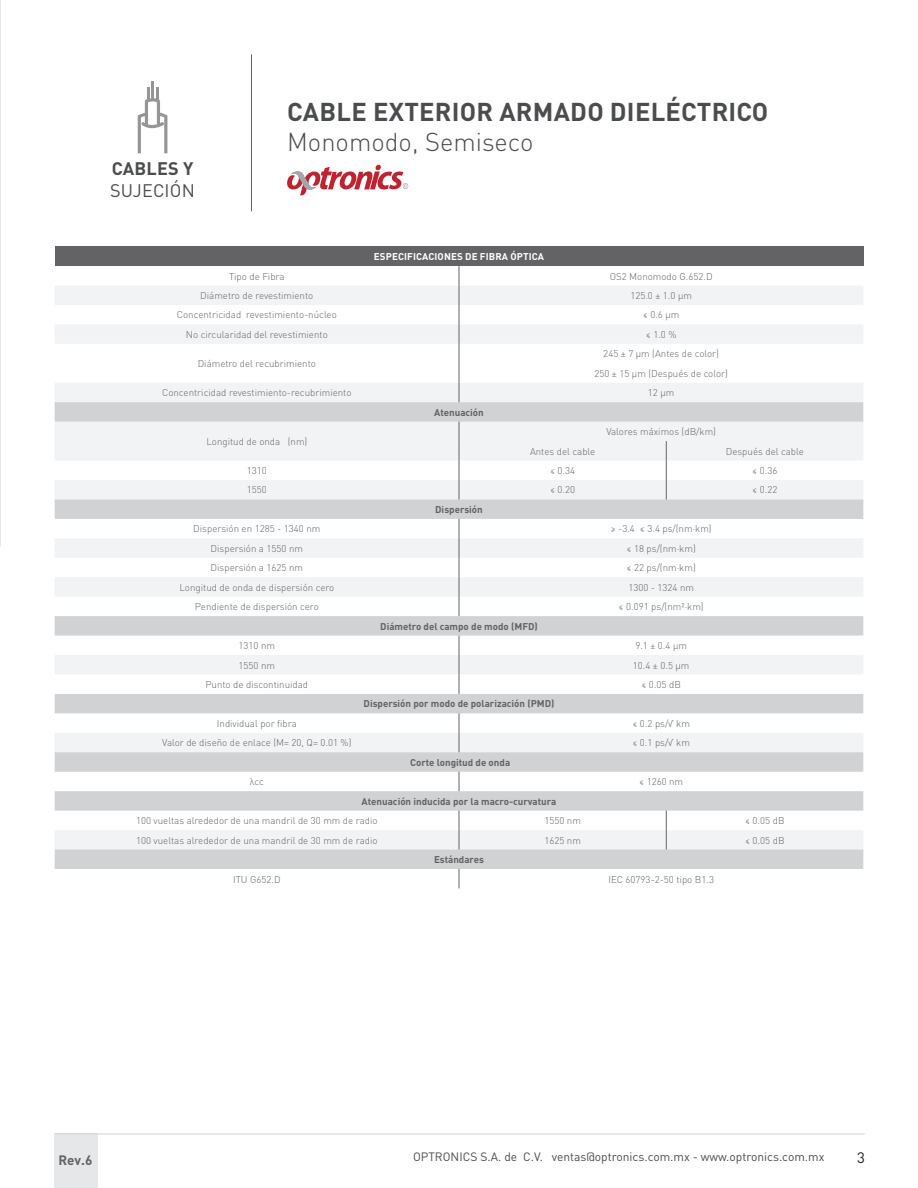
<style>
.page{position:relative;width:918px;height:1188px;background:#fff}
.page>*{position:absolute;margin:0;border:0;box-sizing:border-box;transform-origin:0 0}
.t1{font:700 25.5px "DIN Pro";letter-spacing:.01em;color:#4b4c4d}
.t2{font:300 25.5px "DIN Pro";color:#4b4c4d}
.t3{font:18px "DIN Pro";letter-spacing:.01em;color:#4b4c4d}
.t4{font:700 18px "DIN Pro";letter-spacing:.01em;color:#4b4c4d}
.t5{font:15px "DIN Pro";color:#231f20}
.t6{font:700 13.5px "DIN Pro";color:#636366}
.t7{font:12px "DIN Pro";color:#4b4c4d}
.t8{font:300 9.75px/19.5px "DIN Pro";color:#636366;text-align:center}
.t9{font:700 9.75px "DIN Pro";color:#636366}
.t10{font:700 9.75px "DIN Pro";letter-spacing:.01em;color:#fff}
</style>
<div class="page">
<div style="left:54px;top:1134px;width:44px;height:54px;background:#e6e7e9"></div>
<hr style="left:55px;top:1134px;width:810px;height:1px;background:#d1d2d4">
<hr style="left:251px;top:54px;width:1px;height:157px;background:#636366">
<svg style="left:287px;top:165px;width:121px;height:30px"></svg>
<svg style="left:138px;top:81px;width:29px;height:72px"></svg>
<hr style="left:0;top:0;width:1px;height:545px;background:#e6e7e9">
<div style="left:55px;top:247px;width:808px;height:19px;background:#636366"></div>
<svg style="left:55px;top:286px;width:808px;height:116px"></svg>
<svg style="left:55px;top:402px;width:808px;height:467px"></svg>
<svg style="left:459px;top:266px;width:1px;height:136px"></svg>
<svg style="left:459px;top:422px;width:1px;height:77px"></svg>
<svg style="left:666px;top:441px;width:1px;height:58px"></svg>
<svg style="left:459px;top:519px;width:1px;height:97px"></svg>
<svg style="left:459px;top:636px;width:1px;height:58px"></svg>
<svg style="left:459px;top:713px;width:1px;height:39px"></svg>
<svg style="left:459px;top:772px;width:1px;height:19px"></svg>
<svg style="left:459px;top:811px;width:1px;height:39px"></svg>
<svg style="left:666px;top:811px;width:1px;height:39px"></svg>
<svg style="left:459px;top:869px;width:1px;height:19px"></svg>
<h2 class="t4" style="left:112px;top:156px;width:83px">CABLES Y</h2>
<h2 class="t3" style="left:110px;top:178px;width:86px">SUJECIÓN</h2>
<h1 class="t1" style="left:287px;top:95px;width:483px">CABLE EXTERIOR ARMADO DIELÉCTRICO</h1>
<h1 class="t2" style="left:287px;top:125px;width:248px">Monomodo, Semiseco</h1>
<p class="t10" style="left:374px;top:250px;width:172px">ESPECIFICACIONES DE FIBRA ÓPTICA</p>
<p class="t8" style="left:229px;top:266px;width:57px">Tipo de Fibra</p>
<p class="t8" style="left:610px;top:266px;width:104px">OS2 Monomodo G.652.D</p>
<p class="t8" style="left:200px;top:285px;width:115px">Diámetro de revestimiento</p>
<p class="t8" style="left:630px;top:285px;width:63px">125.0 ± 1.0 µm</p>
<p class="t8" style="left:177px;top:305px;width:161px">Concentricidad revestimiento-núcleo</p>
<p class="t8" style="left:643px;top:305px;width:38px">≤ 0.6 µm</p>
<p class="t8" style="left:186px;top:324px;width:143px">No circularidad del revestimiento</p>
<p class="t8" style="left:646px;top:324px;width:32px">≤ 1.0 %</p>
<p class="t8" style="left:198px;top:353px;width:120px">Diámetro del recubrimiento</p>
<p class="t8" style="left:594px;top:344px;width:135px">245 ± 7 µm (Antes de color)<br>250 ± 15 µm (Después de color)</p>
<p class="t8" style="left:162px;top:383px;width:191px">Concentricidad revestimiento-recubrimiento</p>
<p class="t8" style="left:648px;top:383px;width:28px">12 µm</p>
<p class="t9" style="left:434px;top:406px;width:51px">Atenuación</p>
<p class="t8" style="left:206px;top:431px;width:102px">Longitud de onda (nm)</p>
<p class="t8" style="left:606px;top:421px;width:111px">Valores máximos (dB/km)</p>
<p class="t8" style="left:530px;top:441px;width:67px">Antes del cable</p>
<p class="t8" style="left:726px;top:441px;width:80px">Después del cable</p>
<p class="t8" style="left:247px;top:460px;width:22px">1310</p>
<p class="t8" style="left:550px;top:460px;width:27px">≤ 0.34</p>
<p class="t8" style="left:752px;top:460px;width:27px">≤ 0.36</p>
<p class="t8" style="left:247px;top:480px;width:22px">1550</p>
<p class="t8" style="left:550px;top:480px;width:27px">≤ 0.20</p>
<p class="t8" style="left:752px;top:480px;width:27px">≤ 0.22</p>
<p class="t9" style="left:435px;top:503px;width:49px">Dispersión</p>
<p class="t8" style="left:193px;top:519px;width:129px">Dispersión en 1285 - 1340 nm</p>
<p class="t8" style="left:611px;top:519px;width:103px">≥ -3.4 ≤ 3.4 ps/(nm·km)</p>
<p class="t8" style="left:211px;top:538px;width:94px">Dispersión a 1550 nm</p>
<p class="t8" style="left:627px;top:538px;width:71px">≤ 18 ps/(nm·km)</p>
<p class="t8" style="left:211px;top:558px;width:94px">Dispersión a 1625 nm</p>
<p class="t8" style="left:627px;top:558px;width:71px">≤ 22 ps/(nm·km)</p>
<p class="t8" style="left:179px;top:577px;width:156px">Longitud de onda de dispersión cero</p>
<p class="t8" style="left:628px;top:577px;width:67px">1300 - 1324 nm</p>
<p class="t8" style="left:195px;top:597px;width:125px">Pendiente de dispersión cero</p>
<p class="t8" style="left:619px;top:597px;width:87px">≤ 0.091 ps/(nm²·km)</p>
<p class="t9" style="left:380px;top:619px;width:159px">Diámetro del campo de modo (MFD)</p>
<p class="t8" style="left:239px;top:635px;width:38px">1310 nm</p>
<p class="t8" style="left:635px;top:635px;width:53px">9.1 ± 0.4 µm</p>
<p class="t8" style="left:239px;top:655px;width:38px">1550 nm</p>
<p class="t8" style="left:633px;top:655px;width:58px">10.4 ± 0.5 µm</p>
<p class="t8" style="left:205px;top:674px;width:104px">Punto de discontinuidad</p>
<p class="t8" style="left:641px;top:674px;width:41px">≤ 0.05 dB</p>
<p class="t9" style="left:364px;top:697px;width:192px">Dispersión por modo de polarización (PMD)</p>
<p class="t8" style="left:217px;top:713px;width:81px">Individual por fibra</p>
<p class="t8" style="left:632px;top:713px;width:59px">≤ 0.2 ps/√ km</p>
<p class="t8" style="left:162px;top:733px;width:191px">Valor de diseño de enlace (M= 20, Q= 0.01 %)</p>
<p class="t8" style="left:632px;top:733px;width:59px">≤ 0.1 ps/√ km</p>
<p class="t9" style="left:410px;top:756px;width:102px">Corte longitud de onda</p>
<p class="t8" style="left:250px;top:772px;width:15px">λcc</p>
<p class="t8" style="left:639px;top:772px;width:46px">≤ 1260 nm</p>
<p class="t9" style="left:362px;top:795px;width:196px">Atenuación inducida por la macro-curvatura</p>
<p class="t8" style="left:136px;top:810px;width:243px">100 vueltas alrededor de una mandril de 30 mm de radio</p>
<p class="t8" style="left:544px;top:810px;width:38px">1550 nm</p>
<p class="t8" style="left:745px;top:810px;width:41px">≤ 0.05 dB</p>
<p class="t8" style="left:136px;top:830px;width:243px">100 vueltas alrededor de una mandril de 30 mm de radio</p>
<p class="t8" style="left:544px;top:830px;width:38px">1625 nm</p>
<p class="t8" style="left:745px;top:830px;width:41px">≤ 0.05 dB</p>
<p class="t9" style="left:434px;top:853px;width:51px">Estándares</p>
<p class="t8" style="left:233px;top:869px;width:49px">ITU G652.D</p>
<p class="t8" style="left:608px;top:869px;width:107px">IEC 60793-2-50 tipo B1.3</p>
<h3 class="t6" style="left:58px;top:1151px;width:35px">Rev.6</h3>
<p class="t7" style="left:413px;top:1149px;width:413px">OPTRONICS S.A. de C.V. ventas@optronics.com.mx - www.optronics.com.mx</p>
<h3 class="t5" style="left:857px;top:1148px;width:9px">3</h3>
</div>
